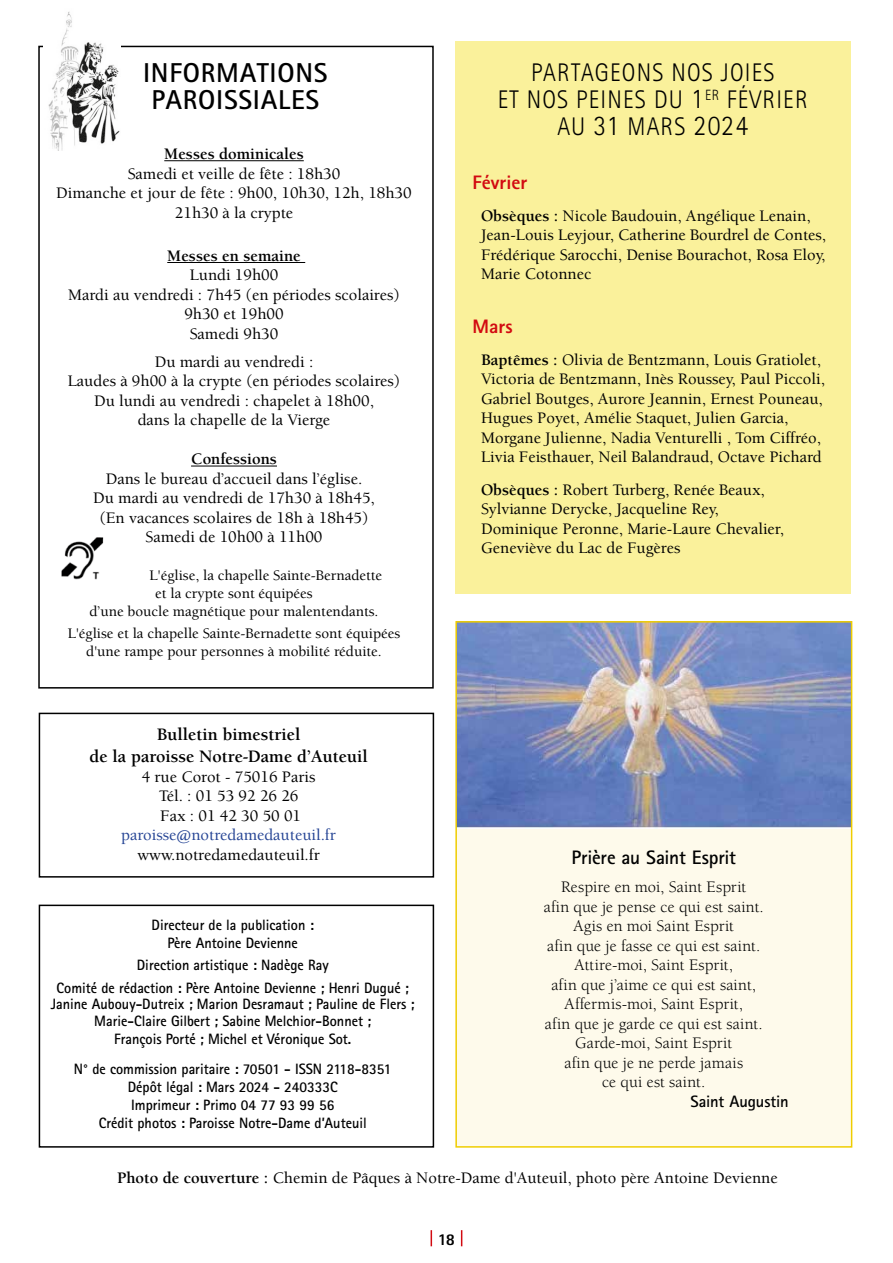
<style>
.page{position:relative;width:893px;height:1263px;background:#fff}
.page>*{position:absolute;margin:0;border:0;box-sizing:border-box;transform-origin:0 0}
.t1{font:700 27.3px/27px "Rotis Sans Serif Std";letter-spacing:.03em;color:#000;text-align:center}
.t2{font:300 25.5px/27px "Rotis Sans Serif Std";letter-spacing:.05em;color:#000;text-align:center;scale:.93 1}
.t3{font:700 19.5px "Rotis Sans Serif Std";letter-spacing:-.015em;color:#000}
.t4{font:800 19.5px "Rotis Sans Serif Std";color:#d20a11}
.t5{font:700 18px/22.5px "Berkeley Std";color:#000;text-align:center}
.t6{font:500 16.5px/19.5px "Berkeley Std";color:#000;text-align:center}
.t7{font:16.5px/19.5px "Berkeley Std";letter-spacing:.01em;color:#000;text-align:center}
.t8{font:700 16.5px "Berkeley Std";color:#000}
.t9{font:700 16.5px "Rotis Sans Serif Std";letter-spacing:-.005em;color:#000}
.t10{font:800 16.5px "Rotis Sans Serif Std";color:#000}
.t11{font:700 15px/18px "Rotis Sans Serif Std";color:#000;text-align:center;scale:.95 1}
.t12{font:500 15px/18px "Berkeley Std";color:#000;text-align:center}
.s1{color:#264595}
.s2{font-size:18px;color:#264595}
.s3{font-size:28.5px}
.s4{font-weight:700}
</style>
<div class="page">
<div style="left:455px;top:41px;width:395px;height:553px;background:#faf19b"></div>
<div style="left:456px;top:622px;width:396px;height:525px;background:#fefaeb"></div>
<img style="left:458px;top:624px;width:391px;height:204px">
<div style="left:455px;top:621px;width:397px;height:527px;border:2px solid #efcd00"></div>
<svg style="left:431px;top:1230px;width:1px;height:16px"></svg>
<svg style="left:461px;top:1230px;width:1px;height:16px"></svg>
<div style="left:39px;top:713px;width:395px;height:165px;background:#fff;border:2px solid #000"></div>
<div style="left:39px;top:905px;width:395px;height:243px;background:#fff;border:2px solid #000"></div>
<div style="left:38px;top:46px;width:396px;height:642px;border:2px solid #000"></div>
<img style="left:44px;top:12px;width:76px;height:138px">
<hr style="left:164px;top:160px;width:140px;height:1px;background:#000">
<hr style="left:167px;top:262px;width:138px;height:1px;background:#000">
<hr style="left:191px;top:466px;width:86px;height:1px;background:#000">
<img style="left:61px;top:537px;width:42px;height:43px">
<h1 class="t1" style="left:143px;top:58px;width:186px">INFORMATIONS<br>PAROISSIALES</h1>
<p class="t8" style="left:164px;top:145px;width:141px">Messes dominicales</p>
<p class="t6" style="left:56px;top:164px;width:357px">Samedi et veille de fête : 18h30<br>Dimanche et jour de fête : 9h00, 10h30, 12h, 18h30<br>21h30 à la crypte</p>
<p class="t8" style="left:167px;top:247px;width:135px">Messes en semaine</p>
<p class="t6" style="left:68px;top:266px;width:333px">Lundi 19h00<br>Mardi au vendredi : 7h45 (en périodes scolaires)<br>9h30 et 19h00<br>Samedi 9h30</p>
<p class="t6" style="left:68px;top:352px;width:334px">Du mardi au vendredi :<br>Laudes à 9h00 à la crypte (en périodes scolaires)<br>Du lundi au vendredi : chapelet à 18h00,<br>dans la chapelle de la Vierge</p>
<p class="t8" style="left:191px;top:450px;width:87px">Confessions</p>
<p class="t6" style="left:93px;top:469px;width:283px">Dans le bureau d’accueil dans l’église.<br>Du mardi au vendredi de 17h30 à 18h45, (En vacances scolaires de 18h à 18h45)<br>Samedi de 10h00 à 11h00</p>
<p class="t12" style="left:150px;top:566px;width:234px">L'église, la chapelle Sainte-Bernadette</p>
<p class="t12" style="left:155px;top:584px;width:159px">et la crypte sont équipées</p>
<p class="t12" style="left:90px;top:602px;width:290px">d’une boucle magnétique pour malentendants.</p>
<p class="t12" style="left:68px;top:625px;width:334px">L'église et la chapelle Sainte-Bernadette sont équipées d'une rampe pour personnes à mobilité réduite.</p>
<p class="t5" style="left:89px;top:723px;width:280px">Bulletin bimestriel<br>de la paroisse Notre-Dame d’Auteuil</p>
<p class="t6" style="left:121px;top:767px;width:216px">4 rue Corot - 75016 Paris<br>Tél. : 01 53 92 26 26<br>Fax : 01 42 30 50 01 <span class="s1">paroisse</span><span class="s2">@</span><span class="s1">notredamedauteuil.fr </span>www.notredamedauteuil.fr</p>
<p class="t11" style="left:152px;top:916px;width:172px">Directeur de la publication :<br>Père Antoine Devienne</p>
<p class="t11" style="left:57px;top:954px;width:372px;line-height:22.2px">Direction artistique : Nadège Ray<br>Comité de rédaction : Père Antoine Devienne ; Henri Dugué ;</p>
<p class="t11" style="left:51px;top:995px;width:384px;line-height:16.5px">Janine Aubouy-Dutreix ; Marion Desramaut ; Pauline de Flers ;<br>Marie-Claire Gilbert ; Sabine Melchior-Bonnet ;</p>
<p class="t11" style="left:74px;top:1023px;width:336px;line-height:30.8px">François Porté ; Michel et Véronique Sot.<br>N° de commission paritaire : 70501 - ISSN 2118-8351</p>
<p class="t11" style="left:99px;top:1078px;width:284px">Dépôt légal : Mars 2024 - 240333C<br>Imprimeur : Primo 04 77 93 99 56<br>Crédit photos : Paroisse Notre-Dame d’Auteuil</p>
<h2 class="t2" style="left:498px;top:59px;width:335px">PARTAGEONS NOS JOIES<br>ET NOS PEINES DU <span class="s3">1</span><sup>ER</sup> FÉVRIER<br>AU <span class="s3">31</span> MARS <span class="s3">2024</span></h2>
<p class="t4" style="left:472px;top:170px;width:56px">Février</p>
<p class="t6" style="left:481px;top:206px;width:347px;text-align:left"><span class="s4">Obsèques :</span> Nicole Baudouin, Angélique Lenain, Jean-Louis Leyjour, Catherine Bourdrel de Contes, Frédérique Sarocchi, Denise Bourachot, Rosa Eloy, Marie Cotonnec</p>
<p class="t4" style="left:472px;top:314px;width:42px">Mars</p>
<p class="t6" style="left:481px;top:350px;width:345px;text-align:left"><span class="s4">Baptêmes :</span> Olivia de Bentzmann, Louis Gratiolet, Victoria de Bentzmann, Inès Roussey, Paul Piccoli, Gabriel Boutges, Aurore Jeannin, Ernest Pouneau, Hugues Poyet, Amélie Staquet, Julien Garcia, Morgane Julienne, Nadia Venturelli , Tom Ciffréo, Livia Feisthauer, Neil Balandraud, Octave Pichard</p>
<p class="t6" style="left:481px;top:480px;width:305px;text-align:left"><span class="s4">Obsèques :</span> Robert Turberg, Renée Beaux, Sylvianne Derycke, Jacqueline Rey, Dominique Peronne, Marie-Laure Chevalier, Geneviève du Lac de Fugères</p>
<p class="t3" style="left:571px;top:845px;width:166px">Prière au Saint Esprit</p>
<p class="t7" style="left:544px;top:877px;width:222px">Respire en moi, Saint Esprit<br>afin que je pense ce qui est saint.<br>Agis en moi Saint Esprit<br>afin que je fasse ce qui est saint.<br>Attire-moi, Saint Esprit,<br>afin que j’aime ce qui est saint,<br>Affermis-moi, Saint Esprit,<br>afin que je garde ce qui est saint.<br>Garde-moi, Saint Esprit<br>afin que je ne perde jamais<br>ce qui est saint.</p>
<p class="t9" style="left:690px;top:1090px;width:100px">Saint Augustin</p>
<p class="t6" style="left:117px;top:1169px;width:662px"><span class="s4">Photo de couverture :</span> Chemin de Pâques à Notre-Dame d'Auteuil, photo père Antoine Devienne</p>
<p class="t10" style="left:438px;top:1229px;width:19px">18</p>
</div>
